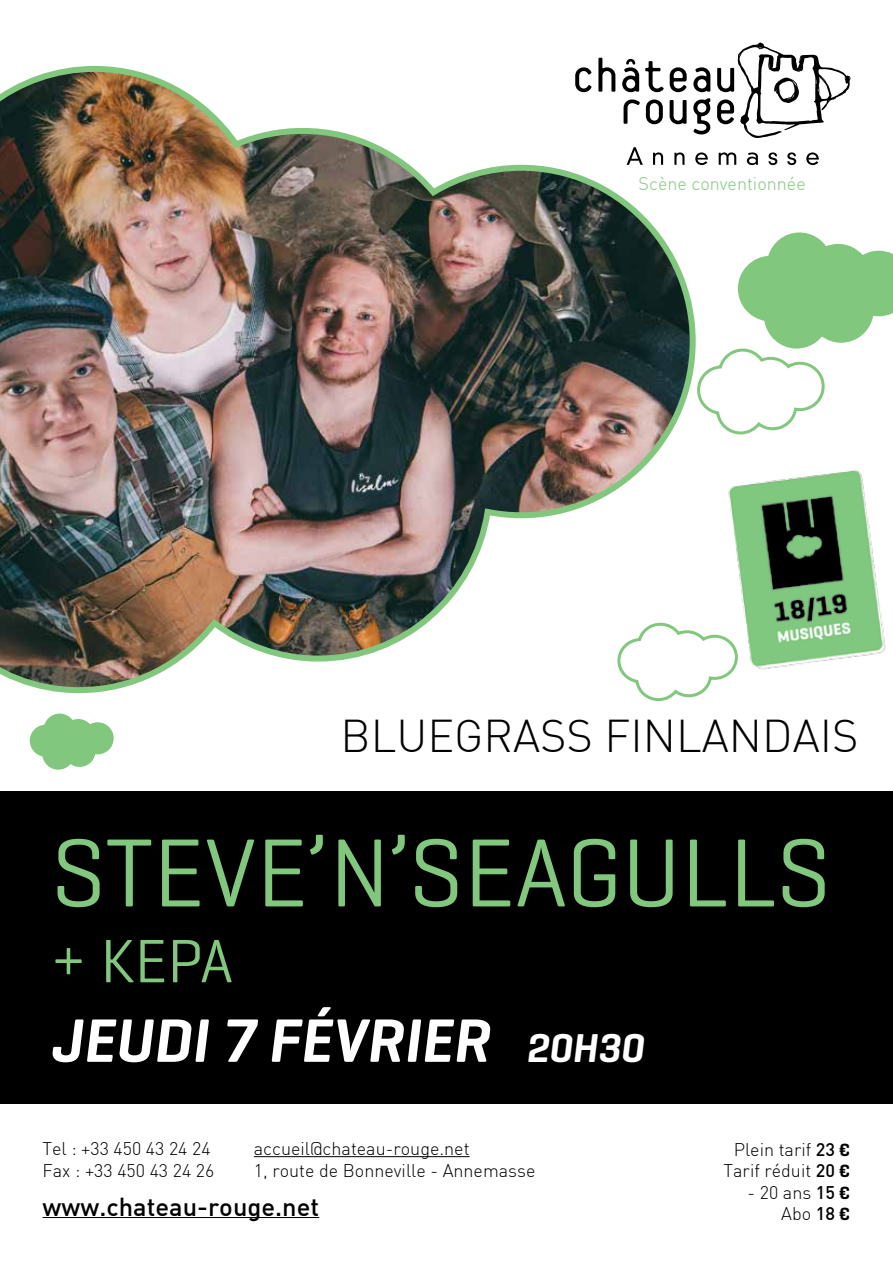
<style>
.page{position:relative;width:893px;height:1263px;background:#fff}
.page>*{position:absolute;margin:0;border:0;box-sizing:border-box;transform-origin:0 0}
.t1{font:98.4px "Geogrotesque";color:#81c77d}
.t2{font:italic 600 62.25px/79.5px "Geogrotesque";color:#fff}
.t3{font:300 45px "DIN";color:#000}
.t4{font:500 25.5px "DIN";color:#000}
.t5{font:300 18px/21.6px "DIN";color:#000}
.t6{font:300 18px "DIN";color:#81c77d}
.s1{font-weight:400;font-style:normal;color:#81c77d}
.s2{font-size:40.95px}
.s3{font-weight:500}
.s4{font-family:"Geogrotesque";font-weight:600}
</style>
<div class="page">
<div style="left:0;top:791px;width:893px;height:312px;background:#000"></div>
<svg style="left:699px;top:98px;width:11px;height:36px"></svg>
<svg style="left:598px;top:58px;width:5px;height:5px"></svg>
<svg style="left:626px;top:59px;width:10px;height:4px"></svg>
<svg style="left:699px;top:67px;width:11px;height:25px"></svg>
<svg style="left:717px;top:43px;width:133px;height:95px"></svg>
<svg style="left:699px;top:152px;width:9px;height:13px"></svg>
<svg style="left:719px;top:152px;width:17px;height:13px"></svg>
<svg style="left:747px;top:152px;width:11px;height:13px"></svg>
<svg style="left:768px;top:152px;width:9px;height:13px"></svg>
<svg style="left:787px;top:152px;width:9px;height:13px"></svg>
<svg style="left:806px;top:152px;width:13px;height:13px"></svg>
<hr style="left:254px;top:1156px;width:216px;height:1px;background:#000">
<hr style="left:43px;top:1217px;width:276px;height:1px;background:#000">
<svg style="left:644px;top:633px;width:85px;height:68px"></svg>
<img style="left:719px;top:469px;width:167px;height:206px">
<img style="left:0;top:63px;width:699px;height:633px">
<svg style="left:696px;top:232px;width:197px;height:204px"></svg>
<svg style="left:29px;top:713px;width:85px;height:57px"></svg>
<p class="t6" style="left:639px;top:173px;width:169px">Scène conventionnée</p>
<h3 class="t3" style="left:340px;top:708px;width:200px">bluegrass</h3>
<h3 class="t3" style="left:604px;top:708px;width:250px">finlandais</h3>
<h1 class="t1" style="left:51px;top:811px;width:769px">STEVE’N’SEAGULLS</h1>
<h2 class="t2" style="left:51px;top:921px;width:595px"><span class="s1">+ KEPA<br></span>JEUDI 7 FÉVRIER <span class="s2">20H30</span></h2>
<p class="t5" style="left:43px;top:1138px;width:173px">Tel : +33 450 43 24 24<br>Fax : +33 450 43 24 26</p>
<p class="t5" style="left:254px;top:1138px;width:283px">accueil@chateau-rouge.net<br>1, route de Bonneville - Annemasse</p>
<h3 class="t4" style="left:43px;top:1190px;width:278px">www.chateau-rouge.net</h3>
<p class="t5" style="left:723px;top:1138px;width:128px;text-align:center">Plein tarif <span class="s3">23</span> <span class="s4">€<br></span>Tarif réduit <span class="s3">20</span> <span class="s4">€</span></p>
<p class="t5" style="left:748px;top:1181px;width:104px;text-align:right">- 20 ans <span class="s3">15</span> <span class="s4">€<br></span>Abo <span class="s3">18</span> <span class="s4">€</span></p>
</div>
